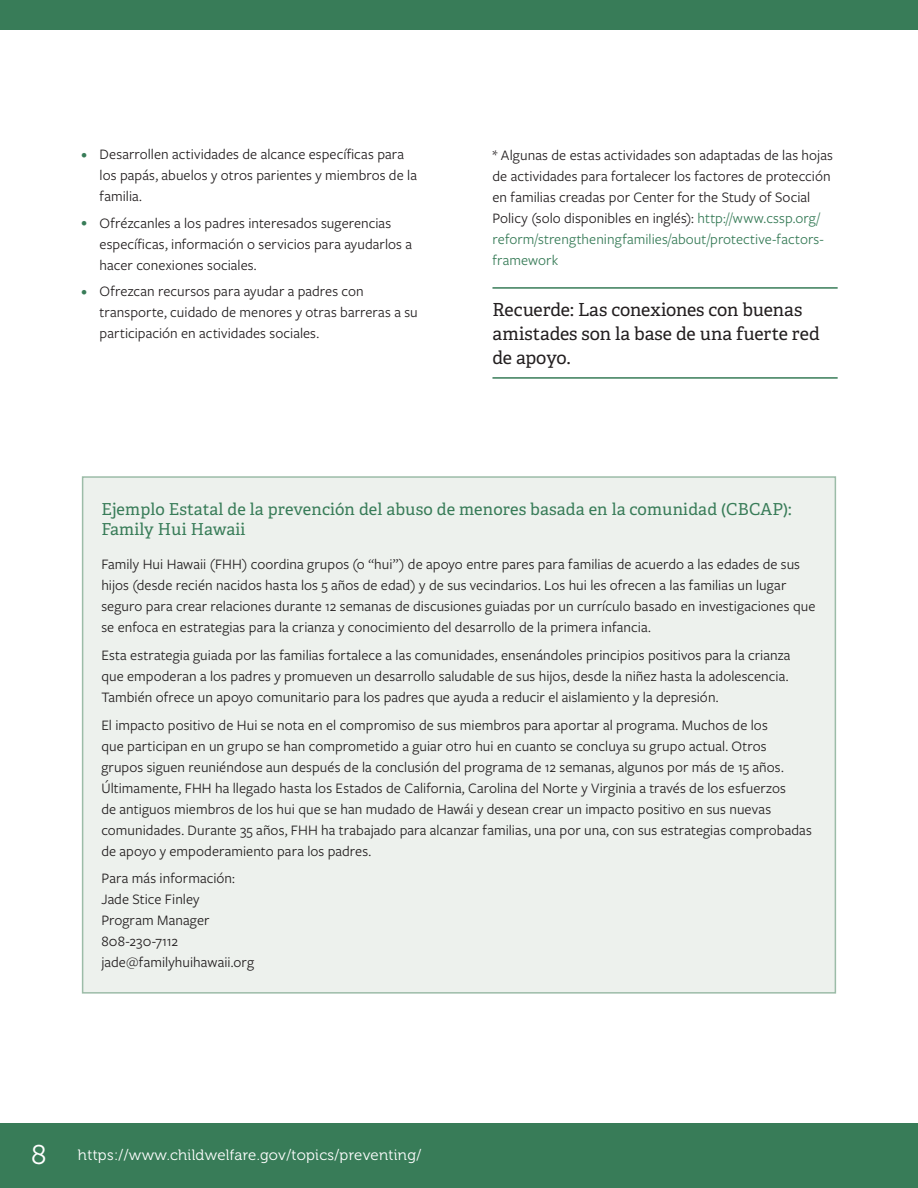
<style>
.page{position:relative;width:918px;height:1188px;background:#fff}
.page>*{position:absolute;margin:0;border:0;box-sizing:border-box;transform-origin:0 0}
.t1{font:18px/24px "Adelle PE";color:#231f20}
.t2{font:16.5px/19.8px "Adelle PE";letter-spacing:.01em;color:#387c58}
.t3{font:15px/21px "Freight Sans Pro";letter-spacing:.005em;color:#231f20}
.t4{font:15px "Museo 300";letter-spacing:.02em;color:#fff}
.s1{font-size:12px;color:#387c58}
.s2{color:#387c58}
.s3{font-size:27px}
</style>
<div class="page">
<div style="left:0;top:1123px;width:918px;height:65px;background:#387c58"></div>
<div style="left:0;top:0;width:918px;height:29px;background:#387c58"></div>
<div style="left:83px;top:477px;width:752px;height:516px;background:#edf1ed"></div>
<hr style="left:492px;top:287px;width:346px;height:2px;background:#387c58">
<hr style="left:492px;top:377px;width:346px;height:2px;background:#387c58">
<p class="t3" style="left:100px;top:143px;width:319px;text-indent:-18px"><span class="s1">•</span> Desarrollen actividades de alcance específicas para los papás, abuelos y otros parientes y miembros de la familia.</p>
<p class="t3" style="left:100px;top:212px;width:314px;text-indent:-18px"><span class="s1">•</span> Ofrézcanles a los padres interesados sugerencias específicas, información o servicios para ayudarlos a hacer conexiones sociales.</p>
<p class="t3" style="left:100px;top:280px;width:320px;text-indent:-18px"><span class="s1">•</span> Ofrezcan recursos para ayudar a padres con transporte, cuidado de menores y otras barreras a su participación en actividades sociales.</p>
<p class="t3" style="left:492px;top:144px;width:342px">* Algunas de estas actividades son adaptadas de las hojas de actividades para fortalecer los factores de protección en familias creadas por Center for the Study of Social Policy (solo disponibles en inglés): <span class="s2">http://www.cssp.org/ reform/strengtheningfamilies/about/protective-factors&shy;framework</span></p>
<p class="t1" style="left:492px;top:297px;width:329px">Recuerde: Las conexiones con buenas amistades son la base de una fuerte red de apoyo.</p>
<p class="t2" style="left:101px;top:498px;width:692px">Ejemplo Estatal de la prevención del abuso de menores basada en la comunidad (CBCAP):<br>Family Hui Hawaii</p>
<p class="t3" style="left:101px;top:553px;width:716px">Family Hui Hawaii (FHH) coordina grupos (o “hui”) de apoyo entre pares para familias de acuerdo a las edades de sus hijos (desde recién nacidos hasta los 5 años de edad) y de sus vecindarios. Los hui les ofrecen a las familias un lugar seguro para crear relaciones durante 12 semanas de discusiones guiadas por un currículo basado en investigaciones que se enfoca en estrategias para la crianza y conocimiento del desarrollo de la primera infancia.</p>
<p class="t3" style="left:101px;top:644px;width:691px">Esta estrategia guiada por las familias fortalece a las comunidades, ensenándoles principios positivos para la crianza que empoderan a los padres y promueven un desarrollo saludable de sus hijos, desde la niñez hasta la adolescencia.<br>También ofrece un apoyo comunitario para los padres que ayuda a reducir el aislamiento y la depresión.</p>
<p class="t3" style="left:101px;top:714px;width:712px">El impacto positivo de Hui se nota en el compromiso de sus miembros para aportar al programa. Muchos de los<br>que participan en un grupo se han comprometido a guiar otro hui en cuanto se concluya su grupo actual. Otros grupos siguen reuniéndose aun después de la conclusión del programa de 12 semanas, algunos por más de 15 años.<br>Últimamente, FHH ha llegado hasta los Estados de California, Carolina del Norte y Virginia a través de los esfuerzos<br>de antiguos miembros de los hui que se han mudado de Hawái y desean crear un impacto positivo en sus nuevas comunidades. Durante 35 años, FHH ha trabajado para alcanzar familias, una por una, con sus estrategias comprobadas de apoyo y empoderamiento para los padres.</p>
<p class="t3" style="left:101px;top:867px;width:154px">Para más información:<br>Jade Stice Finley<br>Program Manager<br>808-230-7112 jade@familyhuihawaii.org</p>
<p class="t4" style="left:31px;top:1146px;width:391px"><span class="s3">8</span> https://www.childwelfare.gov/topics/preventing/</p>
</div>
